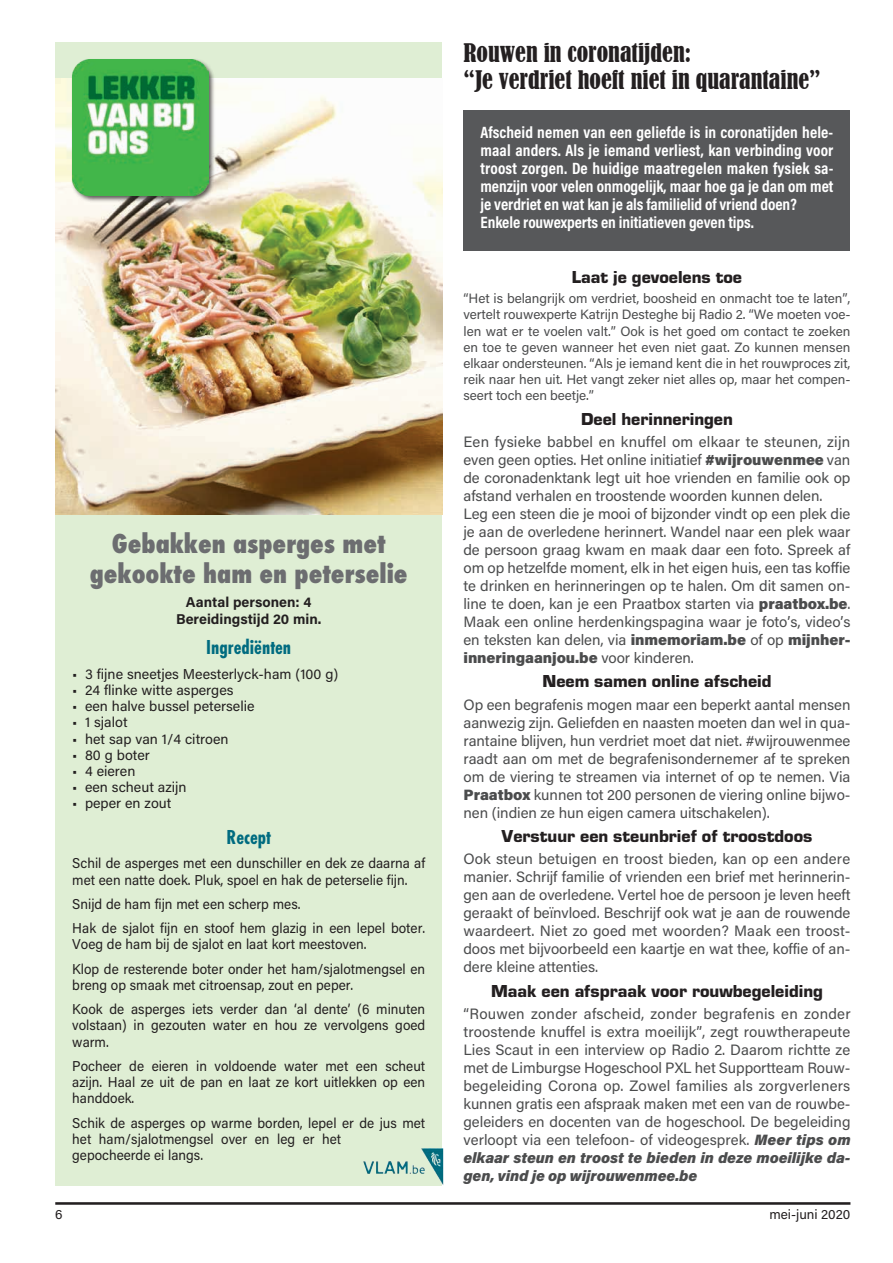
<style>
.page{position:relative;width:893px;height:1263px;background:#fff}
.page>*{position:absolute;margin:0;border:0;box-sizing:border-box;transform-origin:0 0}
.t1{font:800 28.5px/30px "Futura PT Cond";color:#6c6d70;text-align:center}
.t2{font:condensed 24px/27px "Bernard";color:#231f20}
.t3{font:700 21px "Futura PT Cond";color:#006b80}
.t4{font:900 18px "Eurostile";color:#231f20}
.t5{font:700 16.5px/18px "Acumin Pro Cond";letter-spacing:.005em;color:#fff}
.t6{font:15px/18px "Acumin Pro";letter-spacing:-.005em;color:#4b4c4d;text-align:justify}
.t7{font:14.25px/16.2px "Acumin Pro";color:#231f20;scale:.95 1}
.t8{font:14.25px "Acumin Pro";color:#231f20}
.t9{font:700 14.25px/16.5px "Acumin Pro";color:#231f20;text-align:center}
.t10{font:13.5px/16.2px "Acumin Pro";letter-spacing:-.005em;color:#4b4c4d;text-align:justify}
.t11{font:13.5px "Acumin Pro";color:#231f20}
.s1{font-weight:900}
.s2{font-weight:900;font-style:italic}
</style>
<div class="page">
<hr style="left:55px;top:1202px;width:795px;height:3px;background:#231f20">
<div style="left:463px;top:111px;width:387px;height:140px;background:#57585a"></div>
<div style="left:55px;top:43px;width:387px;height:1143px;background:#dfeed4"></div>
<img style="left:55px;top:79px;width:387px;height:435px">
<img style="left:421px;top:1148px;width:12px;height:21px">
<div style="left:71px;top:58px;width:145px;height:145px;background:#231f20;opacity:.75"></div>
<img style="left:72px;top:60px;width:136px;height:136px">
<h1 class="t1" style="left:90px;top:529px;width:319px">Gebakken asperges met gekookte ham en peterselie</h1>
<p class="t9" style="left:176px;top:593px;width:147px">Aantal personen: 4<br>Bereidingstijd 20 min.</p>
<h3 class="t3" style="left:206px;top:635px;width:87px">Ingrediënten</h3>
<p class="t8" style="left:72px;top:664px;width:268px">• 3 fijne sneetjes Meesterlyck-ham (100 g)</p>
<p class="t8" style="left:72px;top:680px;width:163px">• 24 flinke witte asperges</p>
<p class="t8" style="left:72px;top:696px;width:184px">• een halve bussel peterselie</p>
<p class="t8" style="left:72px;top:712px;width:57px">• 1 sjalot</p>
<p class="t8" style="left:72px;top:729px;width:158px">• het sap van 1/4 citroen</p>
<p class="t8" style="left:72px;top:745px;width:79px">• 80 g boter</p>
<p class="t8" style="left:72px;top:761px;width:65px">• 4 eieren</p>
<p class="t8" style="left:72px;top:777px;width:116px">• een scheut azijn</p>
<p class="t8" style="left:72px;top:793px;width:101px">• peper en zout</p>
<h3 class="t3" style="left:226px;top:825px;width:46px">Recept</h3>
<p class="t7" style="left:72px;top:855px;width:373px">Schil de asperges met een dunschiller en dek ze daarna af met een natte doek. Pluk, spoel en hak de peterselie fijn.</p>
<p class="t7" style="left:72px;top:891px;width:373px;line-height:24.3px">Snijd de ham fijn met een scherp mes.<br>Hak de sjalot fijn en stoof hem glazig in een lepel boter.</p>
<p class="t7" style="left:72px;top:932px;width:373px;line-height:24.3px">Voeg de ham bij de sjalot en laat kort meestoven.<br>Klop de resterende boter onder het ham/sjalotmengsel en</p>
<p class="t7" style="left:72px;top:972px;width:373px;line-height:24.3px">breng op smaak met citroensap, zout en peper.<br>Kook de asperges iets verder dan ‘al dente’ (6 minuten</p>
<p class="t7" style="left:72px;top:1017px;width:373px">volstaan) in gezouten water en hou ze vervolgens goed warm.</p>
<p class="t7" style="left:72px;top:1057px;width:373px;text-align:justify">Pocheer de eieren in voldoende water met een scheut azijn. Haal ze uit de pan en laat ze kort uitlekken op een handdoek.</p>
<p class="t7" style="left:72px;top:1114px;width:373px">Schik de asperges op warme borden, lepel er de jus met het ham/sjalotmengsel over en leg er het<br>gepocheerde ei langs.</p>
<h2 class="t2" style="left:463px;top:39px;width:359px">Rouwen in coronatijden:<br>“Je verdriet hoeft niet in quarantaine”</h2>
<p class="t5" style="left:480px;top:123px;width:354px">Afscheid nemen van een geliefde is in coronatijden hele&shy;maal anders. Als je iemand verliest, kan verbinding voor troost zorgen. De huidige maatregelen maken fysiek sa&shy;menzijn voor velen onmogelijk, maar hoe ga je dan om met je verdriet en wat kan je als familielid of vriend doen?<br>Enkele rouwexperts en initiatieven geven tips.</p>
<p class="t4" style="left:572px;top:264px;width:172px">Laat je gevoelens toe</p>
<p class="t10" style="left:463px;top:290px;width:388px">“Het is belangrijk om verdriet, boosheid en onmacht toe te laten”, vertelt rouwexperte Katrijn Desteghe bij Radio 2. “We moeten voe&shy;len wat er te voelen valt.” Ook is het goed om contact te zoeken en toe te geven wanneer het even niet gaat. Zo kunnen mensen elkaar ondersteunen. “Als je iemand kent die in het rouwproces zit, reik naar hen uit. Het vangt zeker niet alles op, maar het compen&shy;seert toch een beetje.”</p>
<p class="t4" style="left:581px;top:406px;width:153px">Deel herinneringen</p>
<p class="t6" style="left:463px;top:432px;width:389px;text-align:left">Een fysieke babbel en knuffel om elkaar te steunen, zijn even geen opties. Het online initiatief <span class="s1">#wijrouwenmee</span> van de coronadenktank legt uit hoe vrienden en familie ook op afstand verhalen en troostende woorden kunnen delen.<br>Leg een steen die je mooi of bijzonder vindt op een plek die je aan de overledene herinnert. Wandel naar een plek waar de persoon graag kwam en maak daar een foto. Spreek af om op hetzelfde moment, elk in het eigen huis, een tas koffie te drinken en herinneringen op te halen. Om dit samen on&shy;line te doen, kan je een Praatbox starten via <span class="s1">praatbox.be</span>.<br>Maak een online herdenkingspagina waar je foto’s, video’s en teksten kan delen, via <span class="s1">inmemoriam.be</span> of op <span class="s1">mijnher&shy;inneringaanjou.be</span> voor kinderen.</p>
<p class="t4" style="left:542px;top:669px;width:231px">Neem samen online afscheid</p>
<p class="t6" style="left:463px;top:695px;width:388px">Op een begrafenis mogen maar een beperkt aantal mensen aanwezig zijn. Geliefden en naasten moeten dan wel in qua&shy;rantaine blijven, hun verdriet moet dat niet. #wijrouwenmee raadt aan om met de begrafenisondernemer af te spreken om de viering te streamen via internet of op te nemen. Via <span class="s1">Praatbox</span> kunnen tot 200 personen de viering online bijwo&shy;nen (indien ze hun eigen camera uitschakelen).</p>
<p class="t4" style="left:502px;top:823px;width:312px">Verstuur een steunbrief of troostdoos</p>
<p class="t6" style="left:463px;top:849px;width:389px">Ook steun betuigen en troost bieden, kan op een andere manier. Schrijf familie of vrienden een brief met herinnerin&shy;gen aan de overledene. Vertel hoe de persoon je leven heeft geraakt of beïnvloed. Beschrijf ook wat je aan de rouwende waardeert. Niet zo goed met woorden? Maak een troost&shy;doos met bijvoorbeeld een kaartje en wat thee, koffie of an&shy;dere kleine attenties.</p>
<p class="t4" style="left:491px;top:978px;width:333px">Maak een afspraak voor rouwbegeleiding</p>
<p class="t6" style="left:463px;top:1004px;width:389px">“Rouwen zonder afscheid, zonder begrafenis en zonder troostende knuffel is extra moeilijk”, zegt rouwtherapeute Lies Scaut in een interview op Radio 2. Daarom richtte ze met de Limburgse Hogeschool PXL het Supportteam Rouw&shy;begeleiding Corona op. Zowel families als zorgverleners kunnen gratis een afspraak maken met een van de rouwbe&shy;geleiders en docenten van de hogeschool. De begeleiding verloopt via een telefoon- of videogesprek. <span class="s2">Meer tips om elkaar steun en troost te bieden in deze moeilijke da&shy;gen, vind je op wijrouwenmee.be</span></p>
<p class="t11" style="left:55px;top:1205px;width:9px">6</p>
<p class="t11" style="left:769px;top:1205px;width:83px">mei-juni 2020</p>
</div>
